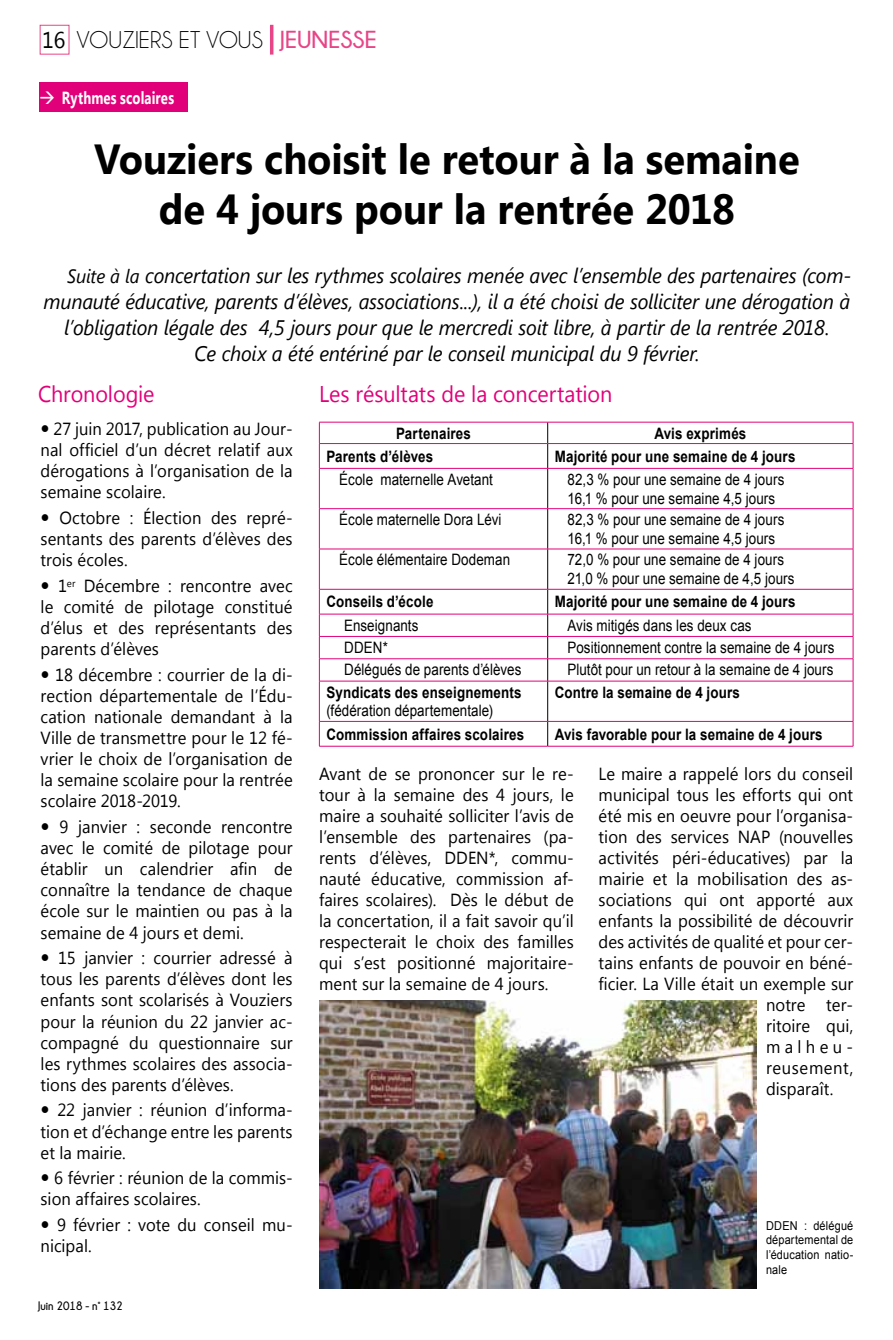
<style>
.page{position:relative;width:893px;height:1340px;background:#fff}
.page>*{position:absolute;margin:0;border:0;box-sizing:border-box;transform-origin:0 0}
.t1{font:700 42px/50.4px "Segoe UI";color:#000;text-align:center;scale:.95 1}
.t2{font:24.5px "Champagne&Limousines";color:#000}
.t3{font:700 24.5px "Champagne&Limousines";color:#e74587}
.t4{font:22.75px "Segoe UI";letter-spacing:-.005em;color:#e2007a;scale:.95 1}
.t5{font:italic 21px "Segoe UI";letter-spacing:-.01em;color:#000;scale:.95 1}
.t6{font:17.5px/21px "Segoe UI";letter-spacing:.005em;color:#000;text-align:justify;scale:.95 1}
.t7{font:700 17.5px "Segoe UI";letter-spacing:.01em;color:#fff;scale:.75 1}
.t8{font:17.5px "Segoe UI";letter-spacing:.04em;color:#000;scale:.95 1}
.t9{font:15.75px/18.9px "Arial";letter-spacing:.005em;color:#000;scale:.85 1}
.t10{font:700 15.75px "Arial";letter-spacing:.01em;color:#000;scale:.85 1}
.t11{font:12.25px/14.7px "Arial";letter-spacing:.015em;color:#000;text-align:justify;scale:.89 1}
.t12{font:700 12.25px "Champagne&Limousines";color:#000;scale:.95 1}
.s1{font-family:"Segoe UI";font-size:22.75px}
.s2{font-size:19.25px}
</style>
<div class="page">
<hr style="left:270px;top:25px;width:3px;height:30px;background:#e74587">
<div style="left:39px;top:82px;width:149px;height:30px;background:#e2007a"></div>
<svg style="left:547px;top:423px;width:1px;height:45px"></svg>
<hr style="left:547px;top:468px;width:1px;height:40px;background:#000">
<hr style="left:547px;top:509px;width:1px;height:40px;background:#000">
<hr style="left:547px;top:549px;width:1px;height:40px;background:#000">
<svg style="left:547px;top:590px;width:1px;height:90px"></svg>
<hr style="left:547px;top:681px;width:1px;height:40px;background:#000">
<svg style="left:547px;top:722px;width:1px;height:24px"></svg>
<hr style="left:319px;top:422px;width:229px;height:1px;background:#e2007a">
<hr style="left:548px;top:422px;width:305px;height:1px;background:#e2007a">
<hr style="left:319px;top:443px;width:229px;height:1px;background:#e2007a">
<svg style="left:319px;top:422px;width:1px;height:46px"></svg>
<hr style="left:548px;top:443px;width:305px;height:1px;background:#e2007a">
<svg style="left:853px;top:422px;width:1px;height:46px"></svg>
<hr style="left:319px;top:468px;width:229px;height:1px;background:#e2007a">
<hr style="left:319px;top:468px;width:1px;height:40px;background:#e2007a">
<hr style="left:548px;top:468px;width:305px;height:1px;background:#e2007a">
<hr style="left:853px;top:468px;width:1px;height:40px;background:#e2007a">
<hr style="left:319px;top:508px;width:229px;height:1px;background:#e2007a">
<hr style="left:319px;top:509px;width:1px;height:40px;background:#e2007a">
<hr style="left:548px;top:508px;width:305px;height:1px;background:#e2007a">
<hr style="left:853px;top:509px;width:1px;height:40px;background:#e2007a">
<hr style="left:319px;top:548px;width:229px;height:1px;background:#e2007a">
<hr style="left:319px;top:549px;width:1px;height:40px;background:#e2007a">
<hr style="left:548px;top:548px;width:305px;height:1px;background:#e2007a">
<hr style="left:853px;top:549px;width:1px;height:40px;background:#e2007a">
<hr style="left:319px;top:589px;width:229px;height:1px;background:#e2007a">
<hr style="left:548px;top:589px;width:305px;height:1px;background:#e2007a">
<hr style="left:319px;top:614px;width:229px;height:1px;background:#e2007a">
<hr style="left:548px;top:614px;width:305px;height:1px;background:#e2007a">
<hr style="left:319px;top:636px;width:229px;height:1px;background:#e2007a">
<hr style="left:548px;top:636px;width:305px;height:1px;background:#e2007a">
<hr style="left:319px;top:658px;width:229px;height:1px;background:#e2007a">
<svg style="left:319px;top:589px;width:1px;height:91px"></svg>
<hr style="left:548px;top:658px;width:305px;height:1px;background:#e2007a">
<svg style="left:853px;top:589px;width:1px;height:92px"></svg>
<hr style="left:319px;top:680px;width:229px;height:1px;background:#e2007a">
<hr style="left:319px;top:681px;width:1px;height:40px;background:#e2007a">
<hr style="left:548px;top:680px;width:305px;height:1px;background:#e2007a">
<hr style="left:853px;top:681px;width:1px;height:40px;background:#e2007a">
<hr style="left:319px;top:721px;width:229px;height:1px;background:#e2007a">
<svg style="left:319px;top:721px;width:1px;height:25px"></svg>
<hr style="left:548px;top:721px;width:305px;height:1px;background:#e2007a">
<svg style="left:853px;top:721px;width:1px;height:25px"></svg>
<hr style="left:319px;top:746px;width:229px;height:1px;background:#e2007a">
<hr style="left:548px;top:746px;width:305px;height:1px;background:#e2007a">
<img style="left:320px;top:1000px;width:436px;height:288px">
<h2 class="t2" style="left:42px;top:28px;width:61px"><span class="s1">16</span> VOUZIERS</h2>
<h2 class="t2" style="left:179px;top:28px;width:56px">ET VOUS</h2>
<h2 class="t3" style="left:280px;top:26px;width:98px">JEUNESSE</h2>
<p class="t7" style="left:39px;top:85px;width:181px">→ Rythmes scolaires</p>
<h1 class="t1" style="left:94px;top:131px;width:744px">Vouziers choisit le retour à la semaine de 4 jours pour la rentrée 2018</h1>
<p class="t5" style="left:67px;top:260px;width:827px"><span class="s2">Suite à la</span> concertation sur les rythmes scolaires menée avec l’ensemble des partenaires (com-</p>
<p class="t5" style="left:44px;top:287px;width:851px">munauté éducative, parents d’élèves, associations...), il a été choisi de solliciter une dérogation à</p>
<p class="t5" style="left:64px;top:313px;width:807px">l’obligation légale des 4,5 jours pour que le mercredi soit libre, à partir de la rentrée 2018.</p>
<p class="t5" style="left:194px;top:339px;width:534px">Ce choix a été entériné par le conseil municipal du 9 février.</p>
<h3 class="t4" style="left:38px;top:378px;width:124px">Chronologie</h3>
<h3 class="t4" style="left:319px;top:378px;width:310px">Les résultats de la concertation</h3>
<p class="t6" style="left:41px;top:418px;width:267px;text-indent:13px">27 juin 2017, publication au Jour&shy;nal officiel d’un décret relatif aux dérogations à l’organisation de la semaine scolaire.</p>
<p class="t6" style="left:41px;top:507px;width:267px;text-indent:19px">Octobre : Élection des repré&shy;sentants des parents d’élèves des trois écoles.</p>
<p class="t6" style="left:41px;top:575px;width:267px;text-indent:17px">1<sup>er</sup> Décembre : rencontre avec le comité de pilotage constitué d’élus et des représentants des parents d’élèves</p>
<p class="t6" style="left:41px;top:664px;width:267px;text-indent:15px">18 décembre : courrier de la di&shy;rection départementale de l’Édu&shy;cation nationale demandant à la Ville de transmettre pour le 12 fé&shy;vrier le choix de l’organisation de la semaine scolaire pour la rentrée scolaire 2018-2019.</p>
<p class="t6" style="left:41px;top:816px;width:267px;text-indent:19px">9 janvier : seconde rencontre avec le comité de pilotage pour établir un calendrier afin de connaître la tendance de chaque école sur le maintien ou pas à la semaine de 4 jours et demi.</p>
<p class="t6" style="left:41px;top:947px;width:267px;text-indent:18px">15 janvier : courrier adressé à tous les parents d’élèves dont les enfants sont scolarisés à Vouziers pour la réunion du 22 janvier ac&shy;compagné du questionnaire sur les rythmes scolaires des associa&shy;tions des parents d’élèves.</p>
<p class="t6" style="left:41px;top:1098px;width:267px;text-indent:17px">22 janvier : réunion d’informa&shy;tion et d’échange entre les parents et la mairie.</p>
<p class="t6" style="left:41px;top:1166px;width:267px;text-indent:14px">6 février : réunion de la commis&shy;sion affaires scolaires.</p>
<p class="t6" style="left:41px;top:1213px;width:267px;text-indent:16px">9 février : vote du conseil mu&shy;nicipal.</p>
<p class="t12" style="left:38px;top:1298px;width:91px">Juin 2018 - n° 132</p>
<p class="t10" style="left:396px;top:422px;width:90px">Partenaires</p>
<p class="t10" style="left:654px;top:422px;width:110px">Avis exprimés</p>
<p class="t10" style="left:326px;top:445px;width:127px">Parents d’élèves</p>
<p class="t10" style="left:555px;top:445px;width:285px">Majorité pour une semaine de 4 jours</p>
<p class="t9" style="left:339px;top:470px;width:182px">École maternelle Avetant</p>
<p class="t9" style="left:567px;top:470px;width:257px">82,3 % pour une semaine de 4 jours<br>16,1 % pour une semaine 4,5 jours</p>
<p class="t9" style="left:339px;top:510px;width:193px">École maternelle Dora Lévi</p>
<p class="t9" style="left:567px;top:510px;width:257px">82,3 % pour une semaine de 4 jours<br>16,1 % pour une semaine 4,5 jours</p>
<p class="t9" style="left:339px;top:550px;width:203px">École élémentaire Dodeman</p>
<p class="t9" style="left:567px;top:550px;width:269px">72,0 % pour une semaine de 4 jours<br>21,0 % pour une semaine de 4,5 jours</p>
<p class="t10" style="left:326px;top:591px;width:128px">Conseils d’école</p>
<p class="t10" style="left:555px;top:591px;width:285px">Majorité pour une semaine de 4 jours</p>
<p class="t9" style="left:344px;top:615px;width:89px">Enseignants</p>
<p class="t9" style="left:567px;top:615px;width:218px">Avis mitigés dans les deux cas</p>
<p class="t9" style="left:344px;top:638px;width:53px">DDEN*</p>
<p class="t9" style="left:567px;top:638px;width:316px">Positionnement contre la semaine de 4 jours</p>
<p class="t9" style="left:344px;top:660px;width:210px">Délégués de parents d’élèves</p>
<p class="t9" style="left:567px;top:660px;width:314px">Plutôt pour un retour à la semaine de 4 jours</p>
<p class="t10" style="left:326px;top:681px;width:231px">Syndicats des enseignements</p>
<p class="t9" style="left:326px;top:701px;width:198px">(fédération départementale)</p>
<p class="t10" style="left:555px;top:681px;width:219px">Contre la semaine de 4 jours</p>
<p class="t10" style="left:326px;top:723px;width:234px">Commission affaires scolaires</p>
<p class="t10" style="left:555px;top:723px;width:317px">Avis favorable pour la semaine de 4 jours</p>
<p class="t6" style="left:599px;top:762px;width:270px">Le maire a rappelé lors du conseil</p>
<p class="t6" style="left:599px;top:783px;width:269px">municipal tous les efforts qui ont</p>
<p class="t6" style="left:599px;top:804px;width:270px">été mis en oeuvre pour l’organisa-</p>
<p class="t6" style="left:599px;top:825px;width:270px">tion des services NAP (nouvelles</p>
<p class="t6" style="left:599px;top:846px;width:270px">activités péri-éducatives) par la</p>
<p class="t6" style="left:599px;top:867px;width:270px">mairie et la mobilisation des as-</p>
<p class="t6" style="left:599px;top:888px;width:269px">sociations qui ont apporté aux</p>
<p class="t6" style="left:599px;top:909px;width:270px">enfants la possibilité de découvrir</p>
<p class="t6" style="left:599px;top:930px;width:270px">des activités de qualité et pour cer-</p>
<p class="t6" style="left:599px;top:951px;width:270px">tains enfants de pouvoir en béné-</p>
<p class="t6" style="left:599px;top:972px;width:270px">ficier. La Ville était un exemple sur</p>
<p class="t6" style="left:766px;top:993px;width:93px">notre ter-</p>
<p class="t6" style="left:766px;top:1014px;width:93px">ritoire qui,</p>
<p class="t6" style="left:766px;top:1035px;width:93px">malheu-</p>
<p class="t8" style="left:766px;top:1055px;width:93px">reusement,</p>
<p class="t6" style="left:766px;top:1077px;width:72px">disparaît.</p>
<p class="t6" style="left:319px;top:762px;width:270px">Avant de se prononcer sur le re&shy;tour à la semaine des 4 jours, le maire a souhaité solliciter l’avis de l’ensemble des partenaires (pa&shy;rents d’élèves, DDEN*, commu&shy;nauté éducative, commission af&shy;faires scolaires). Dès le début de la concertation, il a fait savoir qu’il respecterait le choix des familles qui s’est positionné majoritaire&shy;ment sur la semaine de 4 jours.</p>
<p class="t11" style="left:766px;top:1218px;width:100px">DDEN : délégué départemental de l’éducation natio&shy;nale</p>
</div>
